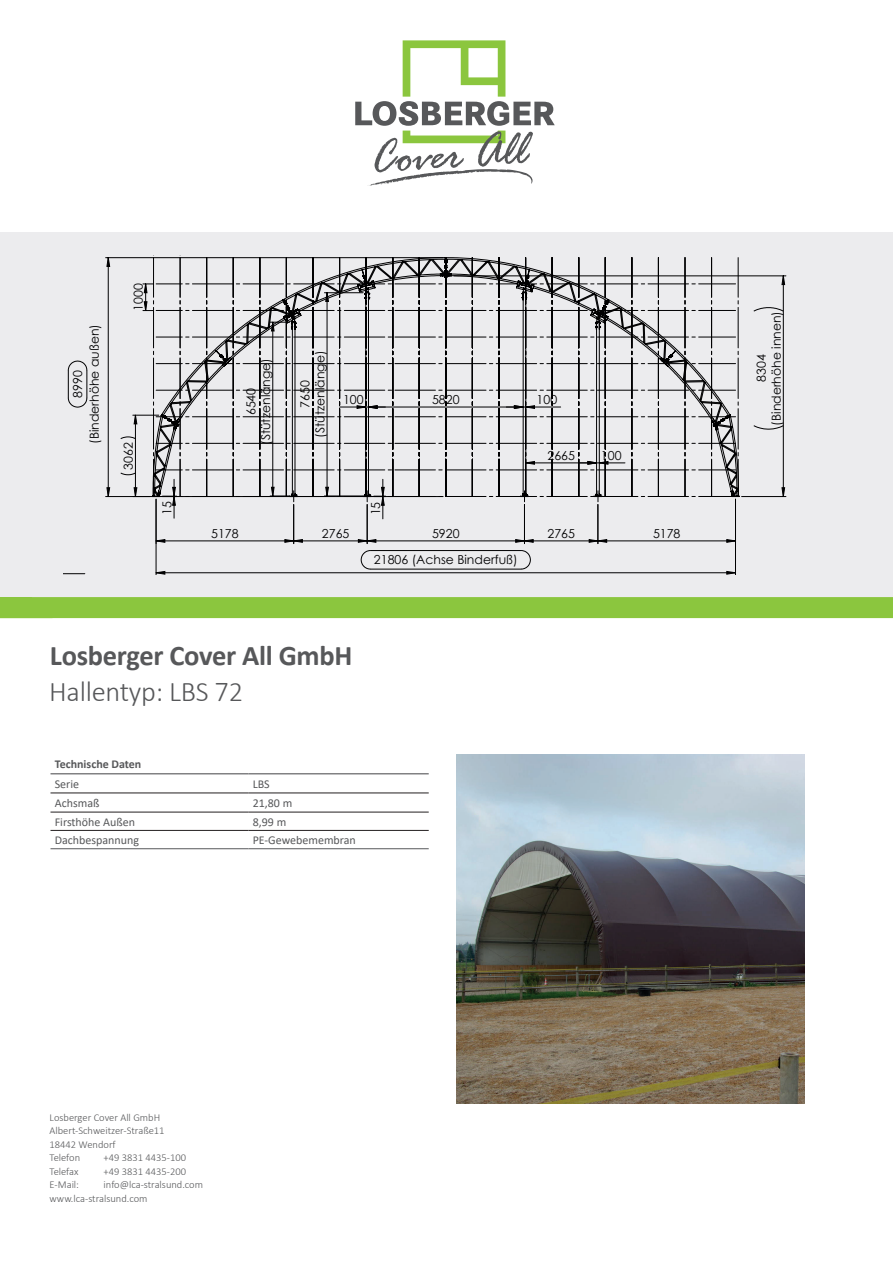
<style>
.page{position:relative;width:893px;height:1263px;background:#fff}
.page>*{position:absolute;margin:0;border:0;box-sizing:border-box;transform-origin:0 0}
.t1{font:700 28.5px "Calibri";letter-spacing:-.01em;color:#57585a}
.t2{font:300 28.5px "Calibri";letter-spacing:-.01em;color:#57585a}
.t3{font:12.45px/14.7px "Century Gothic";color:#000001;text-align:center}
.t4{font:12px "Calibri";color:#57585a}
.t5{font:700 12px "Calibri";color:#57585a}
.t6{font:300 10.5px/13.5px "Calibri";color:#57585a}
</style>
<div class="page">
<div style="left:0;top:233px;width:893px;height:365px;background:#ececee"></div>
<div style="left:0;top:597px;width:893px;height:21px;background:#8bc63e"></div>
<svg style="left:355px;top:40px;width:200px;height:146px"></svg>
<hr style="left:51px;top:793px;width:197px;height:1px;background:#231f20">
<hr style="left:248px;top:793px;width:181px;height:1px;background:#231f20">
<hr style="left:51px;top:812px;width:197px;height:1px;background:#231f20">
<hr style="left:248px;top:812px;width:181px;height:1px;background:#231f20">
<hr style="left:51px;top:830px;width:197px;height:1px;background:#231f20">
<hr style="left:248px;top:830px;width:181px;height:1px;background:#231f20">
<hr style="left:51px;top:773px;width:197px;height:1px;background:#57585a">
<hr style="left:248px;top:773px;width:181px;height:1px;background:#57585a">
<hr style="left:51px;top:848px;width:197px;height:1px;background:#57585a">
<hr style="left:248px;top:848px;width:181px;height:1px;background:#57585a">
<hr style="left:64px;top:968px;width:742px;height:1px;background:#000001">
<hr style="left:64px;top:955px;width:742px;height:1px;background:#000001">
<svg style="left:65px;top:573px;width:12px;height:1px"></svg>
<hr style="left:64px;top:941px;width:742px;height:1px;background:#000001">
<hr style="left:892px;top:256px;width:1px;height:319px;background:#000001">
<hr style="left:64px;top:256px;width:742px;height:1px;background:#000001">
<hr style="left:64px;top:256px;width:1px;height:319px;background:#000001">
<hr style="left:417px;top:765px;width:128px;height:1px;background:#000001">
<hr style="left:106px;top:496px;width:337px;height:1px;background:#000001">
<hr style="left:106px;top:257px;width:337px;height:1px;background:#000001">
<svg style="left:64px;top:257px;width:46px;height:240px"></svg>
<svg style="left:120px;top:256px;width:686px;height:319px"></svg>
<svg style="left:152px;top:257px;width:588px;height:240px"></svg>
<img style="left:456px;top:755px;width:349px;height:348px">
<p class="t3" style="left:69px;top:444px;width:121px;line-height:16.6px;rotate:-90deg">8990<br>(Binderhöhe außen)</p>
<p class="t3" style="left:131px;top:311px;width:29px;rotate:-90deg">1000</p>
<p class="t3" style="left:121px;top:469px;width:29px;rotate:-90deg">3062</p>
<p class="t3" style="left:159px;top:515px;width:15px;rotate:-90deg">15</p>
<p class="t3" style="left:243px;top:445px;width:89px;rotate:-90deg">6540 (Stützenlänge)</p>
<p class="t3" style="left:298px;top:438px;width:89px;rotate:-90deg">7650 (Stützenlänge)</p>
<p class="t3" style="left:343px;top:392px;width:22px">100</p>
<p class="t3" style="left:432px;top:392px;width:29px">5820</p>
<p class="t3" style="left:537px;top:392px;width:22px">100</p>
<p class="t3" style="left:368px;top:515px;width:15px;rotate:-90deg">15</p>
<p class="t3" style="left:547px;top:448px;width:29px">2665</p>
<p class="t3" style="left:601px;top:448px;width:22px">100</p>
<p class="t3" style="left:211px;top:526px;width:29px">5178</p>
<p class="t3" style="left:653px;top:526px;width:29px">5178</p>
<p class="t3" style="left:374px;top:552px;width:145px">21806 (Achse Binderfuß)</p>
<p class="t3" style="left:322px;top:526px;width:29px">2765</p>
<p class="t3" style="left:547px;top:526px;width:29px">2765</p>
<p class="t3" style="left:432px;top:526px;width:29px">5920</p>
<h1 class="t1" style="left:50px;top:635px;width:304px">Losberger Cover All GmbH</h1>
<h1 class="t2" style="left:49px;top:673px;width:195px">Hallentyp: LBS 72</h1>
<p class="t3" style="left:162px;top:655px;width:11px">A</p>
<p class="t5" style="left:55px;top:755px;width:88px">Technische Daten</p>
<p class="t4" style="left:55px;top:775px;width:26px">Serie</p>
<p class="t4" style="left:253px;top:775px;width:19px">LBS</p>
<p class="t4" style="left:55px;top:795px;width:46px">Achsmaß</p>
<p class="t4" style="left:253px;top:795px;width:41px">21,80 m</p>
<p class="t4" style="left:55px;top:813px;width:82px">Firsthöhe Außen</p>
<p class="t4" style="left:253px;top:813px;width:35px">8,99 m</p>
<p class="t4" style="left:55px;top:832px;width:86px">Dachbespannung</p>
<p class="t4" style="left:253px;top:832px;width:105px">PE-Gewebemembran</p>
<p class="t3" style="left:63px;top:842px;width:22px;line-height:24.9px;text-align:left;rotate:-90deg">200<br>150</p>
<p class="t3" style="left:754px;top:426px;width:116px;rotate:-90deg">8304<br>(Binderhöhe innen)</p>
<p class="t6" style="left:50px;top:1110px;width:116px">Losberger Cover All GmbH<br>Albert-Schweitzer-Straße11<br>18442 Wendorf<br>Telefon</p>
<p class="t6" style="left:104px;top:1151px;width:84px">+49 3831 4435-100</p>
<p class="t6" style="left:50px;top:1164px;width:30px">Telefax</p>
<p class="t6" style="left:104px;top:1164px;width:84px">+49 3831 4435-200</p>
<p class="t6" style="left:50px;top:1178px;width:31px">E-Mail:</p>
<p class="t6" style="left:50px;top:1178px;width:155px;text-indent:54px">info@lca-stralsund.com www.lca-stralsund.com</p>
</div>
